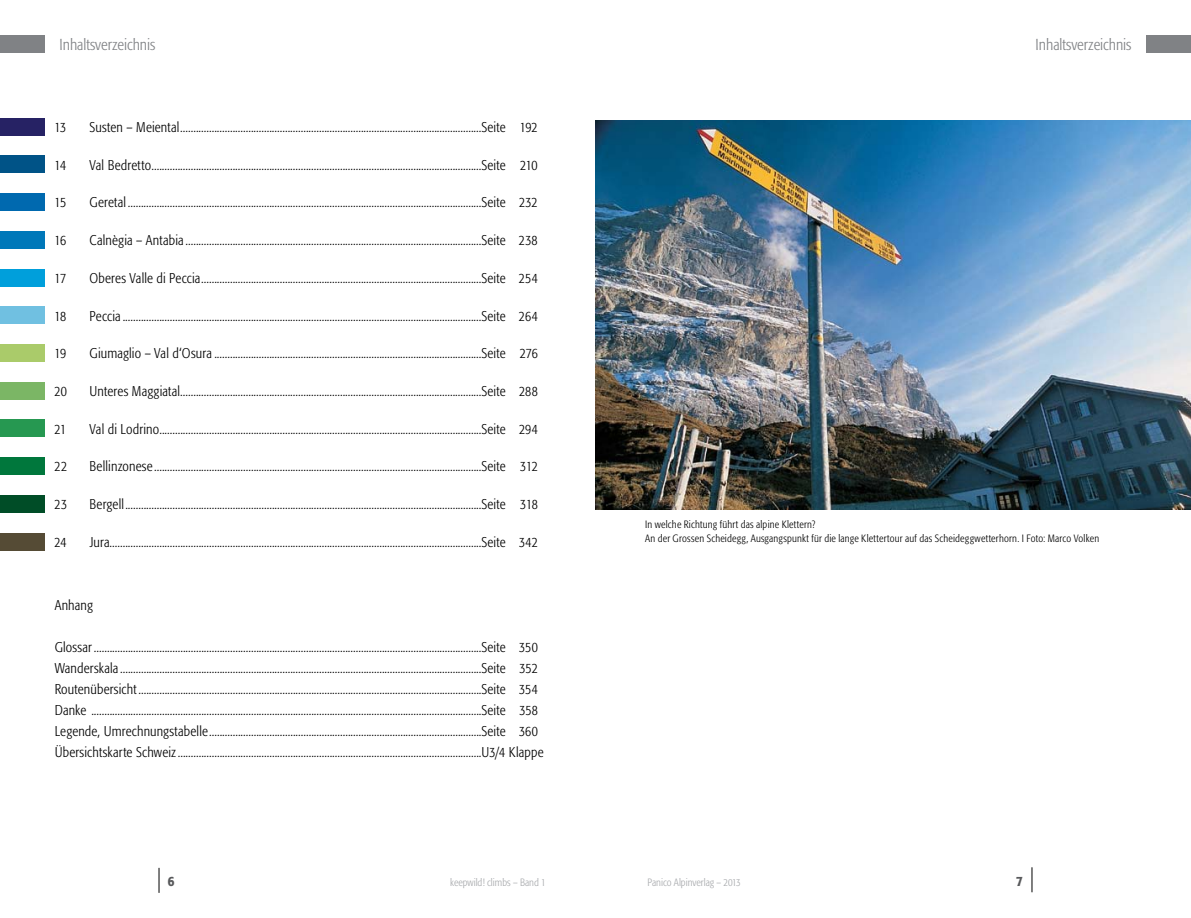
<style>
.page{position:relative;width:1191px;height:918px;background:#fff}
.page>*{position:absolute;margin:0;border:0;box-sizing:border-box;transform-origin:0 0}
.t1{font:300 15.75px "Formata Condensed BQ";color:#808285}
.t2{font:300 14px/21px "Formata Condensed BQ";letter-spacing:.015em;color:#000}
.t3{font:500 14px "Formata Condensed BQ";color:#58595b}
.t4{font:300 10.5px/14px "Formata Condensed BQ";letter-spacing:.02em;color:#000}
.t5{font:300 10.5px "Formata Condensed BQ";color:#a7a9ac}
</style>
<div class="page">
<div style="left:0;top:35px;width:45px;height:17px;background:#808285"></div>
<svg style="left:159px;top:868px;width:1px;height:24px"></svg>
<div style="left:1146px;top:35px;width:45px;height:17px;background:#808285"></div>
<svg style="left:1031px;top:867px;width:1px;height:25px"></svg>
<img style="left:595px;top:120px;width:596px;height:389px">
<div style="left:0;top:382px;width:45px;height:17px;background:#7bb665"></div>
<div style="left:0;top:420px;width:45px;height:17px;background:#269851"></div>
<div style="left:0;top:457px;width:45px;height:18px;background:#00773c"></div>
<div style="left:0;top:495px;width:45px;height:17px;background:#004d27"></div>
<div style="left:0;top:533px;width:45px;height:17px;background:#554b35"></div>
<div style="left:0;top:344px;width:45px;height:18px;background:#aacb6a"></div>
<div style="left:0;top:306px;width:45px;height:18px;background:#70c0e1"></div>
<div style="left:0;top:269px;width:45px;height:17px;background:#009fdb"></div>
<div style="left:0;top:231px;width:45px;height:18px;background:#0078b9"></div>
<div style="left:0;top:193px;width:45px;height:18px;background:#0069af"></div>
<div style="left:0;top:156px;width:45px;height:17px;background:#005387"></div>
<div style="left:0;top:118px;width:45px;height:17px;background:#262264"></div>
<p class="t1" style="left:60px;top:35px;width:97px">Inhaltsverzeichnis</p>
<p class="t2" style="left:55px;top:117px;width:13px">13</p>
<p class="t2" style="left:90px;top:117px;width:449px">Susten – Meiental...................................................................................................................Seite 192</p>
<p class="t2" style="left:55px;top:155px;width:13px">14</p>
<p class="t2" style="left:90px;top:155px;width:450px">Val Bedretto..............................................................................................................................Seite 210</p>
<p class="t2" style="left:55px;top:192px;width:13px">15</p>
<p class="t2" style="left:90px;top:192px;width:449px">Geretal .......................................................................................................................................Seite 232</p>
<p class="t2" style="left:55px;top:230px;width:13px">16</p>
<p class="t2" style="left:90px;top:230px;width:449px">Calnègia – Antabia.................................................................................................................Seite 238</p>
<p class="t2" style="left:55px;top:268px;width:13px">17</p>
<p class="t2" style="left:90px;top:268px;width:449px">Oberes Valle di Peccia...........................................................................................................Seite 254</p>
<p class="t2" style="left:55px;top:305px;width:13px">18</p>
<p class="t2" style="left:90px;top:305px;width:450px">Peccia.........................................................................................................................................Seite 264</p>
<p class="t2" style="left:55px;top:343px;width:13px">19</p>
<p class="t2" style="left:90px;top:343px;width:450px">Giumaglio – Val d‘Osura ......................................................................................................Seite 276</p>
<p class="t2" style="left:55px;top:381px;width:14px">20</p>
<p class="t2" style="left:90px;top:381px;width:450px">Unteres Maggiatal...................................................................................................................Seite 288</p>
<p class="t2" style="left:55px;top:418px;width:13px">21</p>
<p class="t2" style="left:90px;top:418px;width:449px">Val di Lodrino...........................................................................................................................Seite 294</p>
<p class="t2" style="left:55px;top:456px;width:14px">22</p>
<p class="t2" style="left:90px;top:456px;width:450px">Bellinzonese.............................................................................................................................Seite 312</p>
<p class="t2" style="left:55px;top:494px;width:14px">23</p>
<p class="t2" style="left:90px;top:494px;width:450px">Bergell........................................................................................................................................Seite 318</p>
<p class="t2" style="left:55px;top:532px;width:13px">24</p>
<p class="t2" style="left:90px;top:532px;width:449px">Jura..............................................................................................................................................Seite 342</p>
<p class="t2" style="left:55px;top:595px;width:40px">Anhang</p>
<p class="t2" style="left:55px;top:637px;width:490px">Glossar....................................................................................................................................................Seite 350<br>Wanderskala..........................................................................................................................................Seite 352<br>Routenübersicht ...................................................................................................................................Seite 354<br>Danke .....................................................................................................................................................Seite 358<br>Legende, Umrechnungstabelle........................................................................................................Seite 360<br>Übersichtskarte Schweiz....................................................................................................................U3/4 Klappe</p>
<p class="t1" style="left:1035px;top:35px;width:97px">Inhaltsverzeichnis</p>
<p class="t4" style="left:645px;top:517px;width:455px">In welche Richtung führt das alpine Klettern?<br>An der Grossen Scheidegg, Ausgangspunkt für die lange Klettertour auf das Scheideggwetterhorn. I Foto: Marco Volken</p>
<p class="t3" style="left:168px;top:873px;width:8px">6</p>
<p class="t5" style="left:450px;top:876px;width:97px">keepwild! climbs – Band 1</p>
<p class="t5" style="left:647px;top:876px;width:95px">Panico Alpinverlag – 2013</p>
<p class="t3" style="left:1016px;top:873px;width:8px">7</p>
</div>
